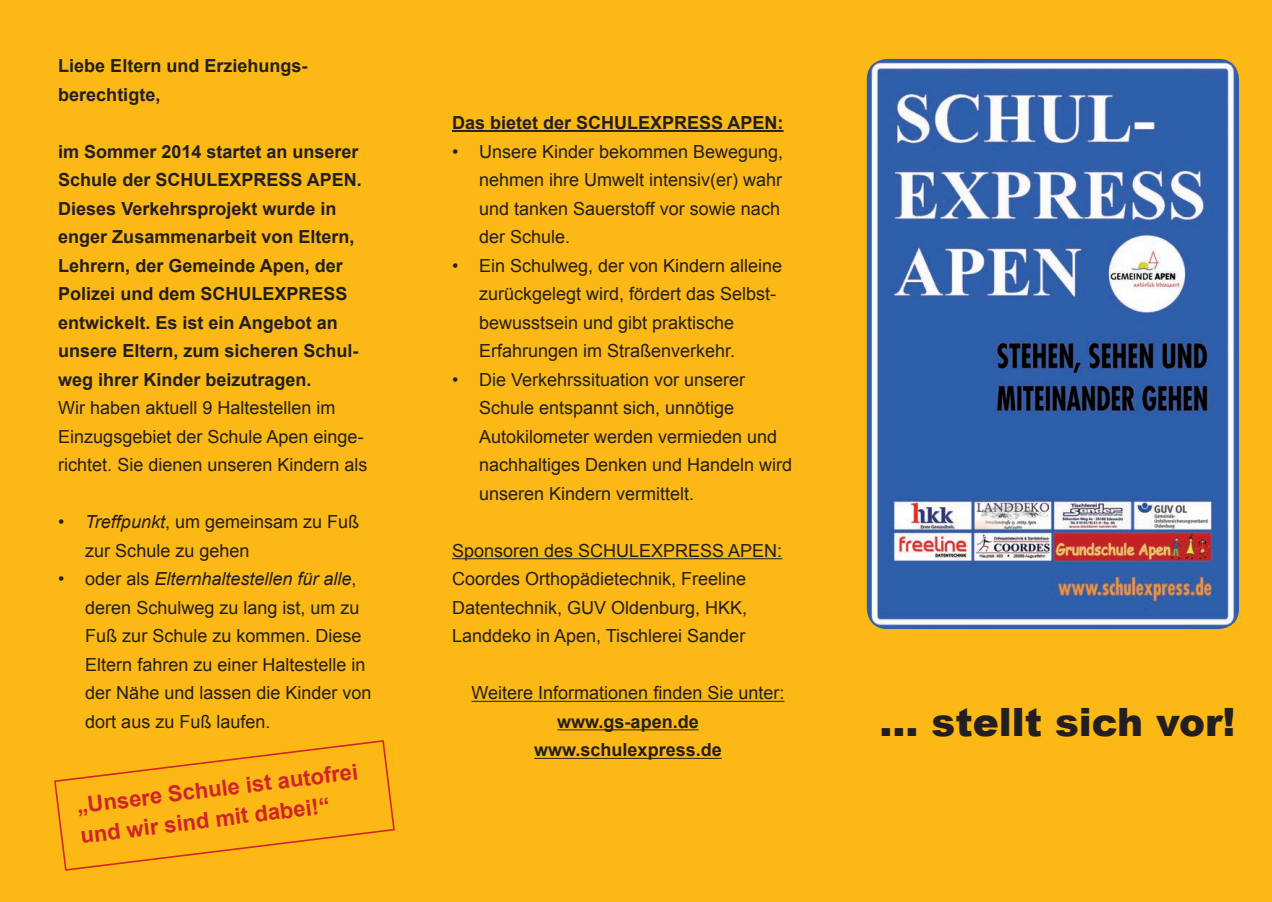
<style>
.page{position:relative;width:1272px;height:902px;background:#fff}
.page>*{position:absolute;margin:0;border:0;box-sizing:border-box;transform-origin:0 0}
.t1{font:900 39px "Arial";color:#231f20}
.t2{font:700 22.05px/30px "Arial";color:#d1232a}
.t3{font:18px/28.5px "Arial";color:#231f20}
.t4{font:700 18px/28.5px "Arial";color:#231f20}
.s1{font-style:italic}
</style>
<div class="page">
<div style="left:0;top:0;width:1270px;height:901px;background:#fcb814"></div>
<img style="left:866px;top:59px;width:372px;height:570px">
<hr style="left:452px;top:130px;width:331px;height:2px;background:#231f20">
<hr style="left:452px;top:558px;width:330px;height:1px;background:#231f20">
<hr style="left:471px;top:701px;width:313px;height:1px;background:#231f20">
<hr style="left:557px;top:729px;width:141px;height:1px;background:#231f20">
<hr style="left:534px;top:758px;width:187px;height:1px;background:#231f20">
<svg style="left:54px;top:740px;width:341px;height:131px"></svg>
<p class="t4" style="left:58px;top:52px;width:251px">Liebe Eltern und Erziehungs&shy;berechtigte,</p>
<p class="t4" style="left:58px;top:137px;width:305px">im Sommer 2014 startet an unserer<br>Schule der SCHULEXPRESS APEN.<br>Dieses Verkehrsprojekt wurde in enger Zusammenarbeit von Eltern,<br>Lehrern, der Gemeinde Apen, der<br>Polizei und dem SCHULEXPRESS entwickelt. Es ist ein Angebot an unsere Eltern, zum sicheren Schul&shy;weg ihrer Kinder beizutragen.</p>
<p class="t3" style="left:58px;top:394px;width:311px">Wir haben aktuell 9 Haltestellen im<br>Einzugsgebiet der Schule Apen einge&shy;richtet. Sie dienen unseren Kindern als</p>
<p class="t3" style="left:85px;top:508px;width:275px;text-indent:-27px"><span class="s1">• Treffpunkt</span>, um gemeinsam zu Fuß zur Schule zu gehen</p>
<p class="t3" style="left:85px;top:565px;width:288px;text-indent:-27px">• oder als <span class="s1">Elternhaltestellen für alle</span>, deren Schulweg zu lang ist, um zu<br>Fuß zur Schule zu kommen. Diese<br>Eltern fahren zu einer Haltestelle in der Nähe und lassen die Kinder von dort aus zu Fuß laufen.</p>
<p class="t2" style="left:75px;top:791px;width:285px;rotate:-7deg">„Unsere Schule ist autofrei und wir sind mit dabei!“</p>
<p class="t4" style="left:452px;top:109px;width:333px">Das bietet der SCHULEXPRESS APEN:</p>
<p class="t3" style="left:479px;top:137px;width:306px;text-indent:-27px">• Unsere Kinder bekommen Bewegung, nehmen ihre Umwelt intensiv(er) wahr und tanken Sauerstoff vor sowie nach der Schule.</p>
<p class="t3" style="left:479px;top:251px;width:305px;text-indent:-27px">• Ein Schulweg, der von Kindern alleine zurückgelegt wird, fördert das Selbst&shy;bewusstsein und gibt praktische Erfahrungen im Straßenverkehr.</p>
<p class="t3" style="left:479px;top:365px;width:315px;text-indent:-27px">• Die Verkehrssituation vor unserer Schule entspannt sich, unnötige Autokilometer werden vermieden und nachhaltiges Denken und Handeln wird unseren Kindern vermittelt.</p>
<p class="t3" style="left:452px;top:536px;width:332px">Sponsoren des SCHULEXPRESS APEN:<br>Coordes Orthopädietechnik, Freeline Datentechnik, GUV Oldenburg, HKK, Landdeko in Apen, Tischlerei Sander</p>
<p class="t3" style="left:471px;top:679px;width:314px">Weitere Informationen finden Sie unter:</p>
<p class="t4" style="left:534px;top:707px;width:189px;text-align:center">www.gs-apen.de www.schulexpress.de</p>
<h1 class="t1" style="left:879px;top:694px;width:357px">... stellt sich vor!</h1>
</div>
